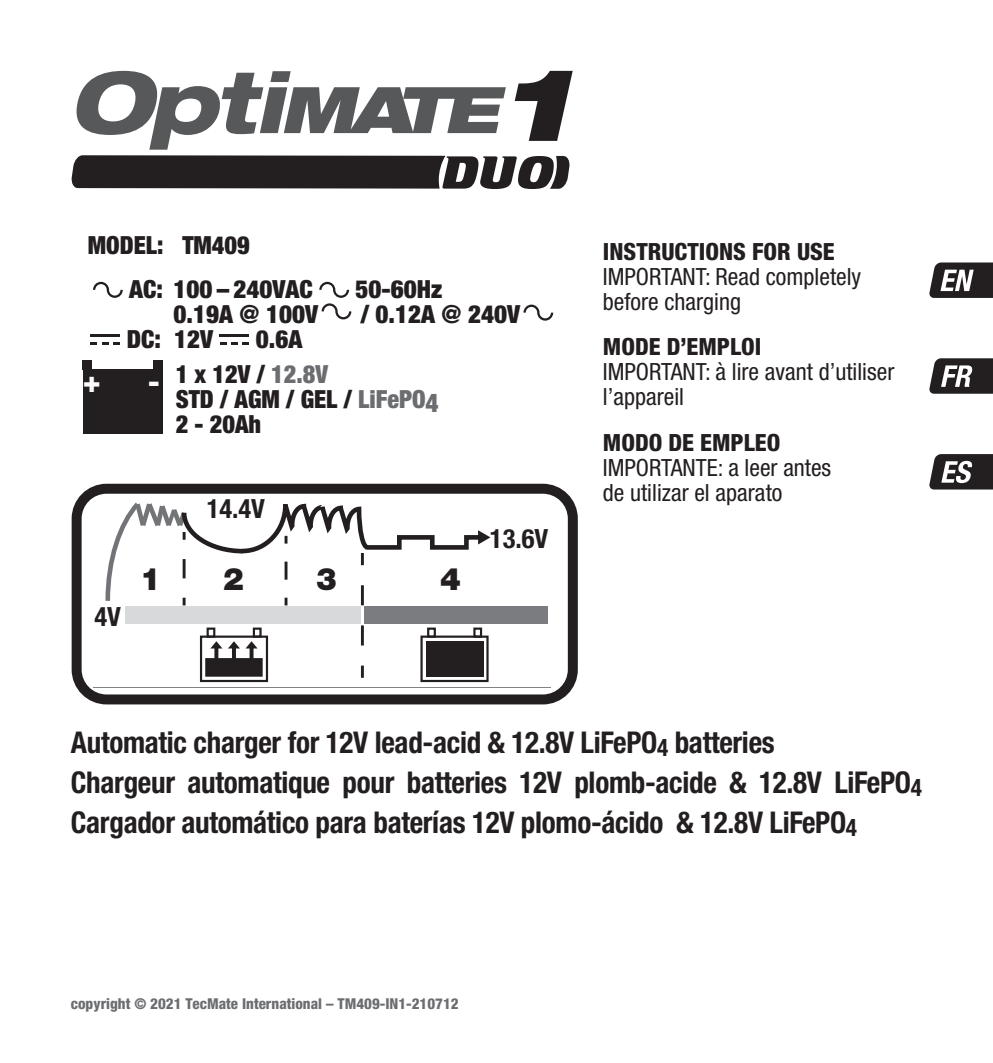
<style>
.page{position:relative;width:993px;height:1063px;background:#fff}
.page>*{position:absolute;margin:0;border:0;box-sizing:border-box;transform-origin:0 0}
.t1{font:italic 700 44px "AT Crillee";color:#231f20;scale:1.18 1}
.t2{font:900 31px "Helvetica Neue LT Pro";color:#231f20}
.cover_description{font:700 condensed 30px/40px "Helvetica Neue LT Pro";letter-spacing:-.01em;color:#231f20}
.QG_Red-text{font:800 30px "Helvetica Neue LT Pro";color:#fafafa}
.t3{font:700 condensed 26.5px "Helvetica Neue LT Pro";color:#231f20}
.Ratings{font:900 condensed 25px "Helvetica Neue LT Pro";color:#231f20}
.cover-Instructions{font:condensed 23.75px/25px "Helvetica Neue LT Pro";color:#231f20}
.cover-Instructions-2{font:800 condensed 23.75px "Helvetica Neue LT Pro";color:#231f20}
.Body_Text{font:800 condensed 15px "Helvetica Neue LT Pro";color:#6c6d70}
.s1{color:#6c6d70}
.s2{font-size:26px;color:#6c6d70}
</style>
<div class="page">
<svg style="left:929px;top:358px;width:63px;height:36px"></svg>
<svg style="left:929px;top:263px;width:63px;height:35px"></svg>
<svg style="left:929px;top:454px;width:63px;height:36px"></svg>
<div style="left:83px;top:369px;width:80px;height:65px;background:#231f20"></div>
<div style="left:153px;top:360px;width:10px;height:9px;background:#231f20"></div>
<div style="left:83px;top:360px;width:9px;height:9px;background:#231f20"></div>
<svg style="left:93px;top:282px;width:30px;height:16px"></svg>
<hr style="left:90px;top:334px;width:30px;height:2px;background:#231f20">
<svg style="left:90px;top:342px;width:30px;height:2px"></svg>
<hr style="left:219px;top:334px;width:30px;height:2px;background:#231f20">
<svg style="left:220px;top:342px;width:29px;height:2px"></svg>
<svg style="left:319px;top:282px;width:32px;height:37px"></svg>
<svg style="left:523px;top:305px;width:30px;height:16px"></svg>
<svg style="left:550px;top:156px;width:20px;height:33px"></svg>
<svg style="left:71px;top:71px;width:434px;height:118px"></svg>
<svg style="left:514px;top:71px;width:58px;height:70px"></svg>
<svg style="left:94px;top:687px;width:456px;height:1px"></svg>
<svg style="left:199px;top:678px;width:290px;height:5px"></svg>
<svg style="left:94px;top:495px;width:454px;height:183px"></svg>
<div style="left:125px;top:606px;width:235px;height:18px;background:#d8d9db"></div>
<div style="left:364px;top:606px;width:183px;height:18px;background:#7a7c7f"></div>
<div style="left:72px;top:484px;width:505px;height:220px;border:10px solid #231f20;border-radius:30px"></div>
<p class="Ratings" style="left:88px;top:230px;width:163px">MODEL: TM409</p>
<p class="t1" style="left:442px;top:143px;width:100px">DUO</p>
<p class="Ratings" style="left:129px;top:274px;width:185px">AC: 100 – 240VAC</p>
<p class="Ratings" style="left:355px;top:274px;width:88px">50-60Hz</p>
<p class="Ratings" style="left:173px;top:299px;width:146px">0.19A @ 100V</p>
<p class="Ratings" style="left:360px;top:299px;width:161px">/ 0.12A @ 240V</p>
<p class="Ratings" style="left:127px;top:324px;width:88px">DC: 12V</p>
<p class="Ratings" style="left:256px;top:324px;width:48px">0.6A</p>
<p class="QG_Red-text" style="left:83px;top:363px;width:20px">+</p>
<p class="QG_Red-text" style="left:148px;top:363px;width:14px">-</p>
<p class="Ratings" style="left:176px;top:360px;width:154px">1 x 12V / <span class="s1">12.8V</span></p>
<p class="Ratings" style="left:176px;top:385px;width:264px">STD / AGM / GEL / <span class="s1">LiFePO</span><span class="s2">4</span></p>
<p class="Ratings" style="left:176px;top:410px;width:87px">2 - 20Ah</p>
<p class="t3" style="left:207px;top:492px;width:60px">14.4V</p>
<p class="t3" style="left:94px;top:600px;width:28px">4V</p>
<p class="t2" style="left:140px;top:560px;width:22px">1</p>
<p class="t2" style="left:223px;top:560px;width:22px">2</p>
<p class="t2" style="left:316px;top:560px;width:22px">3</p>
<p class="t2" style="left:440px;top:560px;width:22px">4</p>
<p class="t3" style="left:490px;top:522px;width:60px">13.6V</p>
<p class="cover-Instructions-2" style="left:602px;top:237px;width:233px">INSTRUCTIONS FOR USE</p>
<p class="cover-Instructions" style="left:602px;top:264px;width:260px">IMPORTANT: Read completely before charging</p>
<p class="cover-Instructions-2" style="left:602px;top:332px;width:160px">MODE D’EMPLOI</p>
<p class="cover-Instructions" style="left:602px;top:359px;width:293px">IMPORTANT: à lire avant d’utiliser l’appareil</p>
<p class="cover-Instructions-2" style="left:602px;top:428px;width:179px">MODO DE EMPLEO</p>
<p class="cover-Instructions" style="left:602px;top:455px;width:230px">IMPORTANTE: a leer antes de utilizar el aparato</p>
<p class="cover_description" style="left:71px;top:722px;width:705px">Automatic charger for 12V lead-acid &amp; 12.8V LiFePO<sub>4</sub> batteries</p>
<p class="cover_description" style="left:71px;top:762px;width:852px">Chargeur automatique pour batteries 12V plomb-acide &amp; 12.8V LiFePO<sub>4<br></sub>Cargador automático para baterías 12V plomo-ácido &amp; 12.8V LiFePO<sub>4</sub></p>
<p class="Body_Text" style="left:71px;top:994px;width:389px">copyright © 2021 TecMate International – TM409-IN1-210712</p>
</div>
